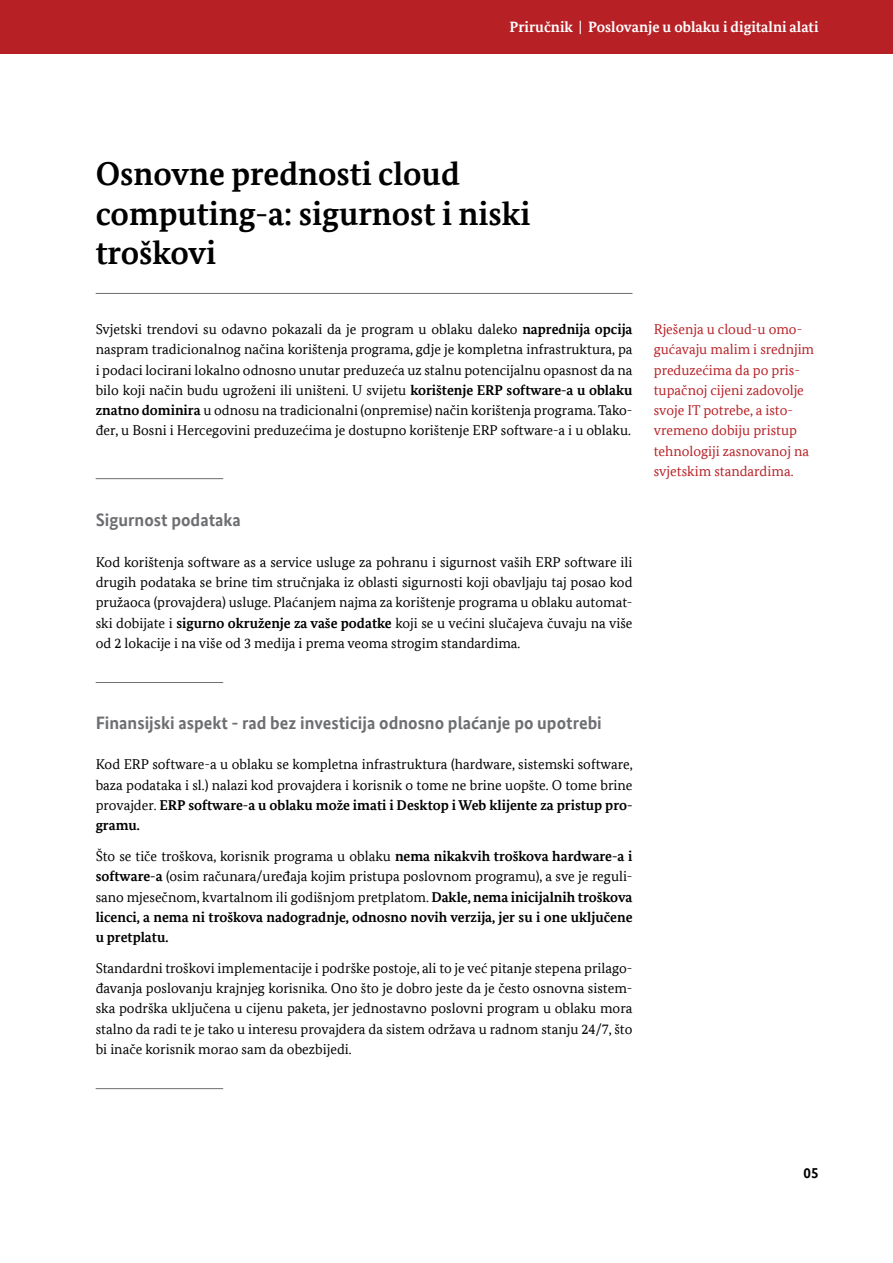
<style>
.page{position:relative;width:893px;height:1263px;background:#fff}
.page>*{position:absolute;margin:0;border:0;box-sizing:border-box;transform-origin:0 0}
.t1{font:700 33px/39.6px "Bundes Serif Office T";color:#000}
.t2{font:700 18px "Bundes Sans Office T";color:#6d6e71}
.t3{font:700 15px "Bundes Serif Office T";color:#fff}
.t4{font:700 15px "Bundes Sans Office T";color:#000}
.t5{font:14.25px/20.2px "Bundes Serif Office T";color:#000;text-align:justify}
.t6{font:14.25px/20.2px "Bundes Serif Office T";color:#b72126}
.s1{font-weight:700}
</style>
<div class="page">
<div style="left:0;top:0;width:893px;height:53px;background:#b72126"></div>
<hr style="left:96px;top:293px;width:536px;height:1px;background:#6d6e71">
<hr style="left:96px;top:1088px;width:127px;height:1px;background:#6d6e71">
<hr style="left:96px;top:682px;width:127px;height:1px;background:#6d6e71">
<hr style="left:96px;top:478px;width:127px;height:1px;background:#6d6e71">
<p class="t3" style="left:510px;top:18px;width:310px">Priručnik | Poslovanje u oblaku i digitalni alati</p>
<h1 class="t1" style="left:96px;top:154px;width:436px">Osnovne prednosti cloud computing-a: sigurnost i niski troškovi</h1>
<p class="t5" style="left:96px;top:319px;width:538px">Svjetski trendovi su odavno pokazali da je program u oblaku daleko <span class="s1">naprednija opcija </span>naspram tradicionalnog načina korištenja programa, gdje je kompletna infrastruktura, pa i podaci locirani lokalno odnosno unutar preduzeća uz stalnu potencijalnu opasnost da na bilo koji način budu ugroženi ili uništeni. U svijetu <span class="s1">korištenje ERP software-a u oblaku znatno dominira</span> u odnosu na tradicionalni (onpremise) način korištenja programa. Tako&shy;đer, u Bosni i Hercegovini preduzećima je dostupno korištenje ERP software-a i u oblaku.</p>
<p class="t6" style="left:654px;top:319px;width:162px">Rješenja u cloud-u omo&shy;gućavaju malim i srednjim preduzećima da po pris&shy;tupačnoj cijeni zadovolje svoje IT potrebe, a isto&shy;vremeno dobiju pristup tehnologiji zasnovanoj na svjetskim standardima.</p>
<p class="t2" style="left:96px;top:510px;width:147px">Sigurnost podataka</p>
<p class="t5" style="left:96px;top:552px;width:538px">Kod korištenja software as a service usluge za pohranu i sigurnost vaših ERP software ili drugih podataka se brine tim stručnjaka iz oblasti sigurnosti koji obavljaju taj posao kod pružaoca (provajdera) usluge. Plaćanjem najma za korištenje programa u oblaku automat&shy;ski dobijate i <span class="s1">sigurno okruženje za vaše podatke</span> koji se u većini slučajeva čuvaju na više od 2 lokacije i na više od 3 medija i prema veoma strogim standardima.</p>
<p class="t2" style="left:96px;top:712px;width:508px">Finansijski aspekt - rad bez investicija odnosno plaćanje po upotrebi</p>
<p class="t5" style="left:96px;top:754px;width:539px">Kod ERP software-a u oblaku se kompletna infrastruktura (hardware, sistemski software, baza podataka i sl.) nalazi kod provajdera i korisnik o tome ne brine uopšte. O tome brine provajder. <span class="s1">ERP software-a u oblaku može imati i Desktop i Web klijente za pristup pro&shy;gramu.</span></p>
<p class="t5" style="left:96px;top:846px;width:538px">Što se tiče troškova, korisnik programa u oblaku <span class="s1">nema nikakvih troškova hardware-a i software-a</span> (osim računara/uređaja kojim pristupa poslovnom programu), a sve je reguli&shy;sano mjesečnom, kvartalnom ili godišnjom pretplatom. <span class="s1">Dakle, nema inicijalnih troškova licenci, a nema ni troškova nadogradnje, odnosno novih verzija, jer su i one uključene u pretplatu.</span></p>
<p class="t5" style="left:96px;top:958px;width:538px">Standardni troškovi implementacije i podrške postoje, ali to je već pitanje stepena prilago&shy;đavanja poslovanju krajnjeg korisnika. Ono što je dobro jeste da je često osnovna sistem&shy;ska podrška uključena u cijenu paketa, jer jednostavno poslovni program u oblaku mora stalno da radi te je tako u interesu provajdera da sistem održava u radnom stanju 24/7, što bi inače korisnik morao sam da obezbijedi.</p>
<p class="t4" style="left:804px;top:1164px;width:16px">05</p>
</div>
